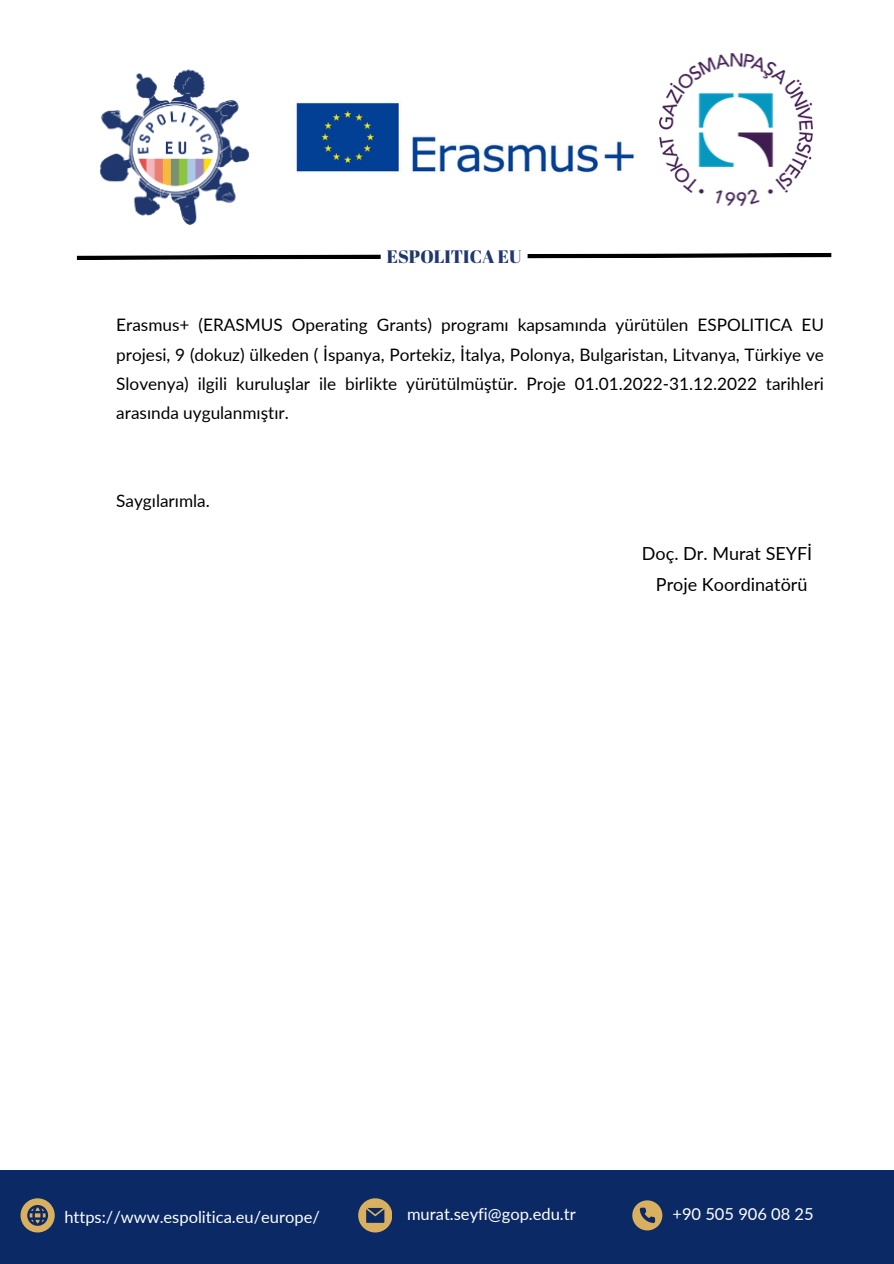
<style>
.page{position:relative;width:894px;height:1264px;background:#fff}
.page>*{position:absolute;margin:0;border:0;box-sizing:border-box;transform-origin:0 0}
.t1{font:18px "Lato";color:#000}
.t2{font:18px "Abril Fatface";letter-spacing:-.005em;color:#21386f}
.t3{font:17.25px/29.2px "Lato";color:#000;text-align:justify}
.t4{font:16.5px "Lato";color:#fff}
</style>
<div class="page">
<div style="left:0;top:1170px;width:893px;height:93px;background:#0b2a65"></div>
<svg style="left:632px;top:1200px;width:30px;height:30px"></svg>
<img style="left:659px;top:53px;width:152px;height:152px">
<img style="left:295px;top:102px;width:340px;height:72px">
<svg style="left:77px;top:253px;width:754px;height:7px"></svg>
<svg style="left:21px;top:1198px;width:33px;height:33px"></svg>
<svg style="left:358px;top:1198px;width:34px;height:33px"></svg>
<img style="left:99px;top:69px;width:151px;height:156px">
<p class="t2" style="left:387px;top:244px;width:136px">ESPOLITICA EU</p>
<p class="t3" style="left:116px;top:310px;width:709px">Erasmus+ (ERASMUS Operating Grants) programı kapsamında yürütülen ESPOLITICA EU projesi, 9 (dokuz) ülkeden ( İspanya, Portekiz, İtalya, Polonya, Bulgaristan, Litvanya, Türkiye ve Slovenya) ilgili kuruluşlar ile birlikte yürütülmüştür. Proje 01.01.2022-31.12.2022 tarihleri arasında uygulanmıştır.</p>
<h1 class="t3" style="left:116px;top:485px;width:95px">Saygılarımla.</h1>
<h1 class="t1" style="left:641px;top:542px;width:172px">Doç. Dr. Murat SEYFİ</h1>
<p class="t1" style="left:655px;top:573px;width:153px">Proje Koordinatörü</p>
<h1 class="t4" style="left:64px;top:1206px;width:257px">https://www.espolitica.eu/europe/</h1>
<h1 class="t4" style="left:407px;top:1203px;width:170px">murat.seyfi@gop.edu.tr</h1>
<h1 class="t4" style="left:672px;top:1203px;width:143px">+90 505 906 08 25</h1>
</div>
